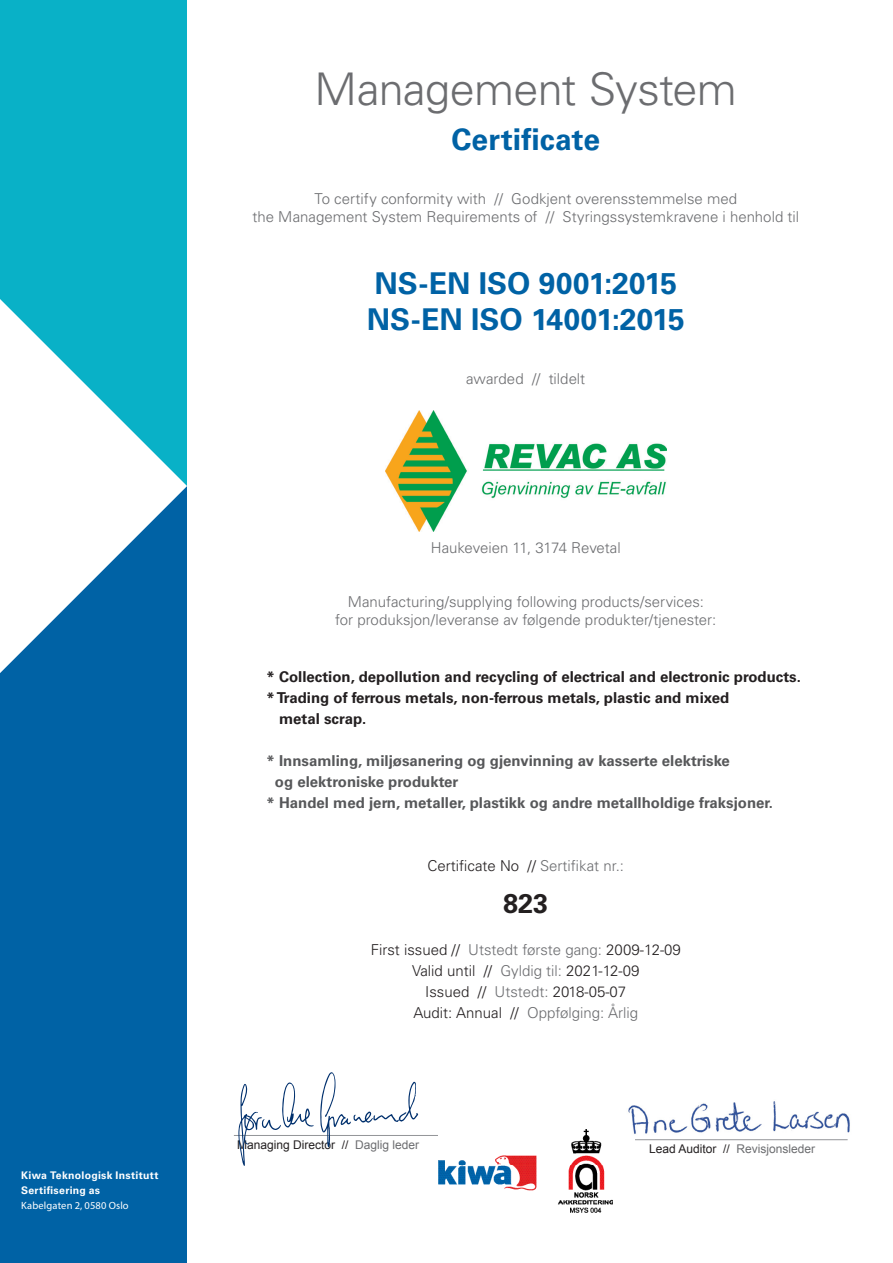
<style>
.page{position:relative;width:893px;height:1263px;background:#fff}
.page>*{position:absolute;margin:0;border:0;box-sizing:border-box;transform-origin:0 0}
.certificate_title{font:300 45px "Univers LT Std";letter-spacing:-.015em;color:#6c6d70}
.certificate{font:700 30px "Univers LT Std";color:#0062a5}
.t1{font:700 27px "Univers LT Std";color:#231f20}
.explanation_text{font:300 15px "Univers LT Std";color:#6c6d70}
.t2{font:700 15px "Univers LT Std";color:#57585a}
.t3{font:700 15px "Univers LT Std";color:#231f20}
.t4{font:300 15px "Univers LT Std";color:#231f20}
.t5{font:12px "Arial";color:#231f20}
.t6{font:12px "Arial";color:#6c6d70}
.t7{font:700 10.5px/15px "Univers LT Std";letter-spacing:.025em;color:#fff}
.t8{font:10.5px "Myriad Pro";letter-spacing:.015em;color:#fff}
.s1{color:#6c6d70}
.s2{color:#231f20}
</style>
<div class="page">
<div style="left:0;top:486px;width:187px;height:777px;background:#0062a5"></div>
<div style="left:0;top:0;width:187px;height:486px;background:#09b1c7"></div>
<svg style="left:0;top:299px;width:187px;height:374px;fill:#fff"></svg>
<hr style="left:234px;top:1135px;width:212px;height:1px;background:#939598">
<hr style="left:635px;top:1139px;width:213px;height:1px;background:#939598">
<img style="left:439px;top:1130px;width:174px;height:83px">
<svg style="left:320px;top:1072px;width:98px;height:75px"></svg>
<svg style="left:238px;top:1082px;width:76px;height:84px"></svg>
<img style="left:628px;top:1101px;width:222px;height:33px">
<img style="left:385px;top:411px;width:282px;height:120px">
<p class="t7" style="left:21px;top:1168px;width:139px">Kiwa Teknologisk Institutt<br>Sertifisering as</p>
<p class="t8" style="left:21px;top:1199px;width:109px">Kabelgaten 2, 0580 Oslo</p>
<p class="certificate_title" style="left:315px;top:62px;width:424px">Management System</p>
<p class="certificate" style="left:451px;top:122px;width:150px">Certificate</p>
<p class="explanation_text" style="left:314px;top:190px;width:424px">To certify conformity with // Godkjent overensstemmelse med</p>
<p class="explanation_text" style="left:252px;top:208px;width:548px">the Management System Requirements of // Styringssystemkravene i henhold til</p>
<p class="certificate" style="left:374px;top:266px;width:304px">NS-EN ISO 9001:2015</p>
<p class="certificate" style="left:367px;top:302px;width:319px">NS-EN ISO 14001:2015</p>
<p class="explanation_text" style="left:466px;top:370px;width:120px">awarded // tildelt</p>
<p class="explanation_text" style="left:431px;top:538px;width:191px">Haukeveien 11, 3174 Revetal</p>
<p class="explanation_text" style="left:348px;top:592px;width:358px">Manufacturing/supplying following products/services:</p>
<p class="explanation_text" style="left:335px;top:610px;width:383px">for produksjon/leveranse av følgende produkter/tjenester:</p>
<p class="t3" style="left:267px;top:667px;width:536px">* Collection, depollution and recycling of electrical and electronic products.</p>
<p class="t3" style="left:267px;top:688px;width:464px">* Trading of ferrous metals, non-ferrous metals, plastic and mixed</p>
<p class="t3" style="left:279px;top:709px;width:89px">metal scrap.</p>
<p class="t2" style="left:267px;top:751px;width:465px">* Innsamling, miljøsanering og gjenvinning av kasserte elektriske</p>
<p class="t2" style="left:275px;top:772px;width:185px">og elektroniske produkter</p>
<p class="t2" style="left:267px;top:794px;width:508px">* Handel med jern, metaller, plastikk og andre metallholdige fraksjoner.</p>
<p class="t4" style="left:428px;top:857px;width:198px">Certificate No // <span class="s1">Sertifikat nr.:</span></p>
<p class="t1" style="left:503px;top:888px;width:47px">823</p>
<p class="t4" style="left:371px;top:941px;width:312px">First issued // <span class="s1">Utstedt første gang:</span> 2009-12-09</p>
<p class="t4" style="left:412px;top:962px;width:229px">Valid until // <span class="s1">Gyldig til:</span> 2021-12-09</p>
<p class="t4" style="left:425px;top:983px;width:202px">Issued // <span class="s1">Utstedt:</span> 2018-05-07</p>
<p class="explanation_text" style="left:414px;top:1004px;width:226px"><span class="s2">Audit: Annual //</span> Oppfølging: Årlig</p>
<p class="t5" style="left:237px;top:1136px;width:184px">Managing Director // <span class="s1">Daglig leder</span></p>
<p class="t6" style="left:649px;top:1140px;width:168px"><span class="s2">Lead Auditor //</span> Revisjonsleder</p>
</div>
